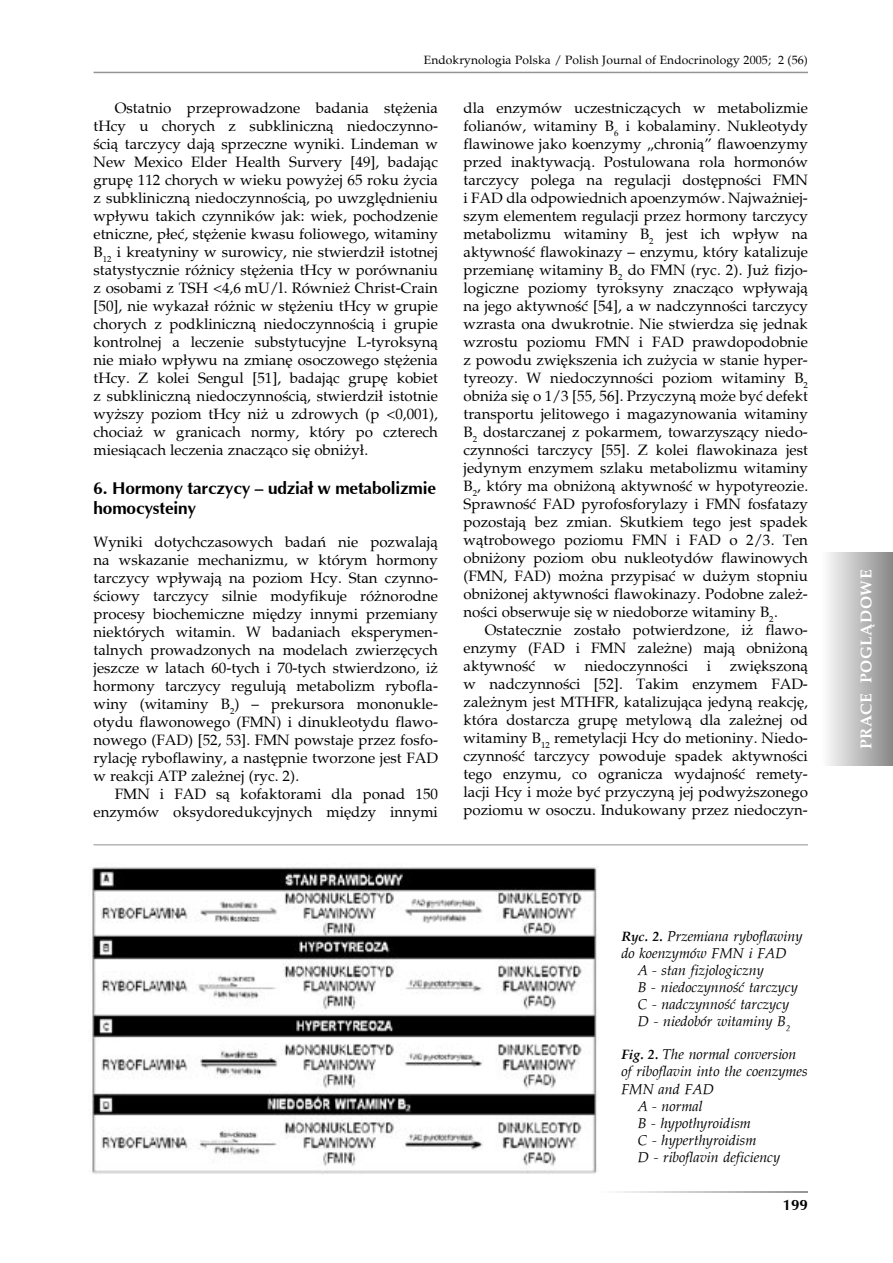
<style>
.page{position:relative;width:893px;height:1263px;background:#fff}
.page>*{position:absolute;margin:0;border:0;box-sizing:border-box;transform-origin:0 0}
.Podtytuł{font:700 17.25px/20.7px "Ottawa";letter-spacing:-.01em;color:#000}
.t1{font:700 15.75px "Palm Springs";letter-spacing:.03em;color:#fff}
.Tekst___wciecie{font:15px/18px "Palm Springs";color:#000;text-align:justify}
.Tekst{font:15px/18px "Palm Springs";color:#000;text-align:justify}
.t2{font:700 15px "Ottawa";color:#000}
.t3{font:italic 14.25px/17.1px "Palm Springs";color:#000}
.t4{font:12px "Palm Springs";letter-spacing:.01em;color:#000}
.s1{font-weight:700;font-size:13.5px}
</style>
<div class="page">
<div style="left:821px;top:553px;width:72px;height:212px;background:linear-gradient(to right,#fff,#898989)"></div>
<hr style="left:94px;top:72px;width:714px;height:1px;background:#939393">
<img style="left:92px;top:867px;width:505px;height:307px">
<hr style="left:94px;top:844px;width:714px;height:1px;background:#919191">
<p class="t4" style="left:424px;top:52px;width:385px">Endokrynologia Polska / Polish Journal of Endocrinology 2005; 2 (56)</p>
<p class="Tekst___wciecie" style="left:94px;top:99px;width:346px;text-indent:21px">Ostatnio przeprowadzone badania stężenia tHcy u chorych z subkliniczną niedoczynno&shy;ścią tarczycy dają sprzeczne wyniki. Lindeman w New Mexico Elder Health Survery [49], badając grupę 112 chorych w wieku powyżej 65 roku życia z subkliniczną niedoczynnością, po uwzględnieniu wpływu takich czynników jak: wiek, pochodzenie etniczne, płeć, stężenie kwasu foliowego, witaminy B<sub>12</sub> i kreatyniny w surowicy, nie stwierdził istotnej statystycznie różnicy stężenia tHcy w porównaniu z osobami z TSH &lt;4,6 mU/l. Również Christ-Crain [50], nie wykazał różnic w stężeniu tHcy w grupie chorych z podkliniczną niedoczynnością i grupie kontrolnej a leczenie substytucyjne L-tyroksyną nie miało wpływu na zmianę osoczowego stężenia tHcy. Z kolei Sengul [51], badając grupę kobiet z subkliniczną niedoczynnością, stwierdził istotnie wyższy poziom tHcy niż u zdrowych (p &lt;0,001), chociaż w granicach normy, który po czterech miesiącach leczenia znacząco się obniżył.</p>
<p class="Podtytuł" style="left:94px;top:477px;width:344px">6. Hormony tarczycy – udział w metabolizmie homocysteiny</p>
<p class="Tekst" style="left:94px;top:533px;width:346px">Wyniki dotychczasowych badań nie pozwalają na wskazanie mechanizmu, w którym hormony tarczycy wpływają na poziom Hcy. Stan czynno&shy;ściowy tarczycy silnie modyfikuje różnorodne procesy biochemiczne między innymi przemiany niektórych witamin. W badaniach eksperymen&shy;talnych prowadzonych na modelach zwierzęcych jeszcze w latach 60-tych i 70-tych stwierdzono, iż hormony tarczycy regulują metabolizm rybofla&shy;winy (witaminy B<sub>2</sub>) – prekursora mononukle&shy;otydu flawonowego (FMN) i dinukleotydu flawo&shy;nowego (FAD) [52, 53]. FMN powstaje przez fosfo&shy;rylację ryboflawiny, a następnie tworzone jest FAD w reakcji ATP zależnej (ryc. 2).</p>
<p class="Tekst___wciecie" style="left:94px;top:785px;width:346px;text-align:right">FMN i FAD są kofaktorami dla ponad 150 enzymów oksydoredukcyjnych między innymi</p>
<p class="Tekst___wciecie" style="left:463px;top:99px;width:346px">dla enzymów uczestniczących w metabolizmie folianów, witaminy B<sub>6</sub> i kobalaminy. Nukleotydy flawinowe jako koenzymy „chronią” flawoenzymy przed inaktywacją. Postulowana rola hormonów tarczycy polega na regulacji dostępności FMN i FAD dla odpowiednich apoenzymów. Najważniej&shy;szym elementem regulacji przez hormony tarczycy metabolizmu witaminy B<sub>2</sub> jest ich wpływ na aktywność flawokinazy – enzymu, który katalizuje przemianę witaminy B<sub>2</sub> do FMN (ryc. 2). Już fizjo&shy;logiczne poziomy tyroksyny znacząco wpływają na jego aktywność [54], a w nadczynności tarczycy wzrasta ona dwukrotnie. Nie stwierdza się jednak wzrostu poziomu FMN i FAD prawdopodobnie z powodu zwiększenia ich zużycia w stanie hyper&shy;tyreozy. W niedoczynności poziom witaminy B<sub>2 </sub>obniża się o 1/3 [55, 56]. Przyczyną może być defekt transportu jelitowego i magazynowania witaminy B<sub>2</sub> dostarczanej z pokarmem, towarzyszący niedo&shy;czynności tarczycy [55]. Z kolei flawokinaza jest jedynym enzymem szlaku metabolizmu witaminy B<sub>2</sub>, który ma obniżoną aktywność w hypotyreozie.<br>Sprawność FAD pyrofosforylazy i FMN fosfatazy pozostają bez zmian. Skutkiem tego jest spadek wątrobowego poziomu FMN i FAD o 2/3. Ten obniżony poziom obu nukleotydów flawinowych (FMN, FAD) można przypisać w dużym stopniu obniżonej aktywności flawokinazy. Podobne zależ&shy;ności obserwuje się w niedoborze witaminy B<sub>2</sub>.</p>
<p class="Tekst___wciecie" style="left:463px;top:621px;width:346px;text-indent:21px">Ostatecznie zostało potwierdzone, iż flawo&shy;enzymy (FAD i FMN zależne) mają obniżoną aktywność w niedoczynności i zwiększoną w nadczynności [52]. Takim enzymem FAD&shy;zależnym jest MTHFR, katalizująca jedyną reakcję, która dostarcza grupę metylową dla zależnej od witaminy B<sub>12</sub> remetylacji Hcy do metioniny. Niedo&shy;czynność tarczycy powoduje spadek aktywności tego enzymu, co ogranicza wydajność remety&shy;lacji Hcy i może być przyczyną jej podwyższonego poziomu w osoczu. Indukowany przez niedoczyn-</p>
<p class="t3" style="left:621px;top:927px;width:183px"><span class="s1">Ryc. 2.</span> Przemiana ryboflawiny do koenzymów FMN i FAD</p>
<p class="t3" style="left:638px;top:962px;width:127px">A - stan fizjologiczny</p>
<p class="t3" style="left:638px;top:979px;width:161px">B - niedoczynność tarczycy</p>
<p class="t3" style="left:638px;top:996px;width:153px">C - nadczynność tarczycy</p>
<p class="t3" style="left:638px;top:1013px;width:154px">D - niedobór witaminy B<sub>2</sub></p>
<p class="t3" style="left:621px;top:1046px;width:188px"><span class="s1">Fig. 2.</span> The normal conversion of riboflavin into the coenzymes<br>FMN and FAD</p>
<p class="t3" style="left:638px;top:1097px;width:66px">A - normal</p>
<p class="t3" style="left:638px;top:1115px;width:115px">B - hypothyroidism</p>
<p class="t3" style="left:638px;top:1132px;width:120px">C - hyperthyroidism</p>
<p class="t3" style="left:638px;top:1149px;width:144px">D - riboflavin deficiency</p>
<p class="t2" style="left:783px;top:1196px;width:27px">199</p>
<p class="t1" style="left:857px;top:749px;width:181px;rotate:-90deg">PRACE POGLĄDOWE</p>
</div>
